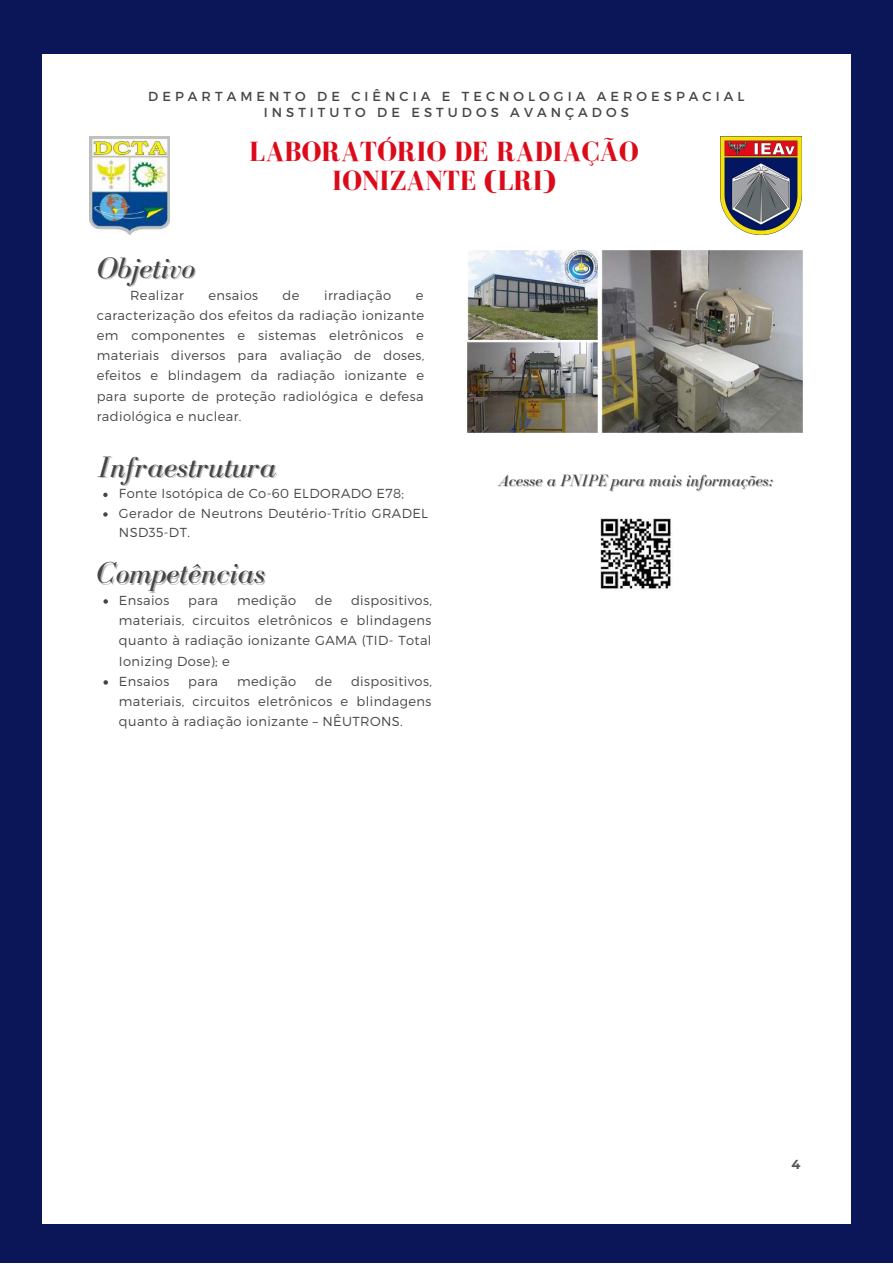
<style>
.page{position:relative;width:893px;height:1264px;background:#fff}
.page>*{position:absolute;margin:0;border:0;box-sizing:border-box;transform-origin:0 0}
.t1{font:italic 30.3px "Bodoni FLF";color:#454545}
.t2{font:700 28.5px/29.2px "Bodoni FLF";color:#dc0b1a;text-align:center}
.t3{font:italic 16.8px "Bodoni FLF";color:#454545}
.t4{font:300 13.05px/20.2px "Montserrat";letter-spacing:.03em;color:#454545}
.t5{font:13.05px/15.8px "Montserrat";letter-spacing:.31em;color:#454545;text-align:center}
.t6{font:700 13.05px "Montserrat";color:#545454}
</style>
<div class="page">
<div style="left:0;top:0;width:892px;height:1262px;background:#0a1657"></div>
<div style="left:42px;top:54px;width:808px;height:1169px;background:#fff"></div>
<svg style="left:103px;top:599px;width:5px;height:4px"></svg>
<svg style="left:103px;top:680px;width:5px;height:4px"></svg>
<img style="left:467px;top:251px;width:335px;height:182px">
<img style="left:89px;top:136px;width:80px;height:98px">
<img style="left:720px;top:136px;width:81px;height:98px">
<svg style="left:103px;top:492px;width:5px;height:5px"></svg>
<svg style="left:103px;top:512px;width:5px;height:4px"></svg>
<img style="left:600px;top:518px;width:73px;height:72px">
<p class="t5" style="left:148px;top:88px;width:597px">DEPARTAMENTO DE CIÊNCIA E TECNOLOGIA AEROESPACIAL<br>INSTITUTO DE ESTUDOS AVANÇADOS</p>
<h2 class="t2" style="left:249px;top:137px;width:391px">LABORATÓRIO DE RADIAÇÃO<br>IONIZANTE (LRI)</h2>
<h1 class="t1" style="left:97px;top:251px;width:100px">Objetivo</h1>
<p class="t4" style="left:130px;top:284px;width:55px">Realizar</p>
<p class="t4" style="left:208px;top:284px;width:51px">ensaios</p>
<p class="t4" style="left:282px;top:284px;width:18px">de</p>
<p class="t4" style="left:324px;top:284px;width:69px">irradiação</p>
<p class="t4" style="left:97px;top:284px;width:329px;text-align:justify;text-indent:319px">e caracterização dos efeitos da radiação ionizante em componentes e sistemas eletrônicos e materiais diversos para avaliação de doses, efeitos e blindagem da radiação ionizante e para suporte de proteção radiológica e defesa radiológica e nuclear.</p>
<h1 class="t1" style="left:98px;top:450px;width:180px">Infraestrutura</h1>
<p class="t4" style="left:119px;top:483px;width:310px;line-height:19.6px">Fonte Isotópica de Co-60 ELDORADO E78;<br>Gerador de Neutrons Deutério-Trítio GRADEL<br>NSD35-DT.</p>
<h1 class="t1" style="left:97px;top:557px;width:170px">Competências</h1>
<p class="t4" style="left:119px;top:589px;width:52px">Ensaios</p>
<p class="t4" style="left:188px;top:589px;width:31px">para</p>
<p class="t4" style="left:237px;top:589px;width:60px">medição</p>
<p class="t4" style="left:315px;top:589px;width:18px">de</p>
<p class="t4" style="left:119px;top:589px;width:314px;text-indent:232px">dispositivos, materiais, circuitos eletrônicos e blindagens quanto à radiação ionizante GAMA (TID- Total<br>Ionizing Dose); e<br>Ensaios</p>
<p class="t4" style="left:188px;top:670px;width:31px">para</p>
<p class="t4" style="left:237px;top:670px;width:60px">medição</p>
<p class="t4" style="left:315px;top:670px;width:18px">de</p>
<p class="t4" style="left:119px;top:670px;width:314px;text-align:justify;text-indent:232px">dispositivos, materiais, circuitos eletrônicos e blindagens quanto à radiação ionizante – NÊUTRONS.</p>
<p class="t3" style="left:498px;top:471px;width:276px">Acesse a PNIPE para mais informações:</p>
<p class="t6" style="left:791px;top:1156px;width:10px">4</p>
</div>
